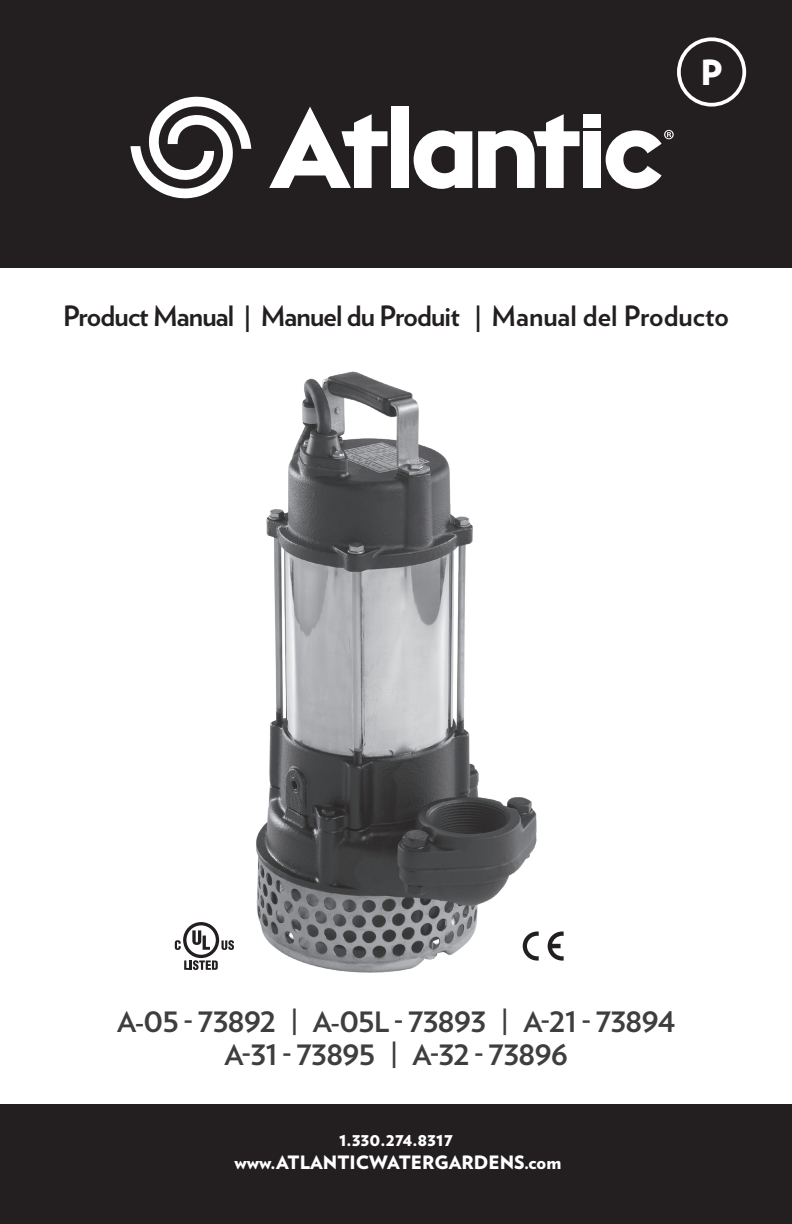
<style>
.page{position:relative;width:792px;height:1224px;background:#fff}
.page>*{position:absolute;margin:0;border:0;box-sizing:border-box;transform-origin:0 0}
.t1{font:900 34.6px "Verlag";color:#fff}
.Paragraph_Style_1{font:700 28px/33.6px "Verlag";letter-spacing:-.03em;color:#3e3e3f;text-align:center}
.Paragraph_Style_1-2{font:700 28px "Verlag";letter-spacing:-.03em;color:#231f20}
.t2{font:900 18.4px/23px "Verlag";color:#fff;text-align:center}
</style>
<div class="page">
<img style="left:256px;top:371px;width:308px;height:602px">
<div style="left:0;top:1105px;width:792px;height:119px;background:#231f20"></div>
<div style="left:0;top:0;width:792px;height:268px;background:#231f20"></div>
<svg style="left:130px;top:97px;width:121px;height:101px"></svg>
<div style="left:583px;top:114px;width:18px;height:14px;background:#fff"></div>
<div style="left:391px;top:107px;width:18px;height:81px;background:#fff"></div>
<svg style="left:414px;top:130px;width:58px;height:59px"></svg>
<div style="left:583px;top:131px;width:18px;height:57px;background:#fff"></div>
<svg style="left:269px;top:107px;width:118px;height:81px"></svg>
<svg style="left:478px;top:114px;width:102px;height:74px"></svg>
<svg style="left:606px;top:130px;width:68px;height:59px"></svg>
<div style="left:677px;top:37px;width:69px;height:70px;border:4px solid #fff;border-radius:50%"></div>
<svg style="left:523px;top:932px;width:16px;height:29px"></svg>
<svg style="left:548px;top:932px;width:16px;height:29px"></svg>
<svg style="left:175px;top:922px;width:59px;height:48px"></svg>
<p class="t1" style="left:701px;top:44px;width:24px">P</p>
<p class="Paragraph_Style_1-2" style="left:63px;top:294px;width:668px">Product Manual | Manuel du Produit | Manual del Producto</p>
<p class="Paragraph_Style_1" style="left:117px;top:1004px;width:560px">A-05 - 73892 | A-05L - 73893 | A-21 - 73894<br>A-31 - 73895 | A-32 - 73896</p>
<p class="t2" style="left:235px;top:1127px;width:328px">1.330.274.8317 www.ATLANTICWATERGARDENS.com</p>
</div>
